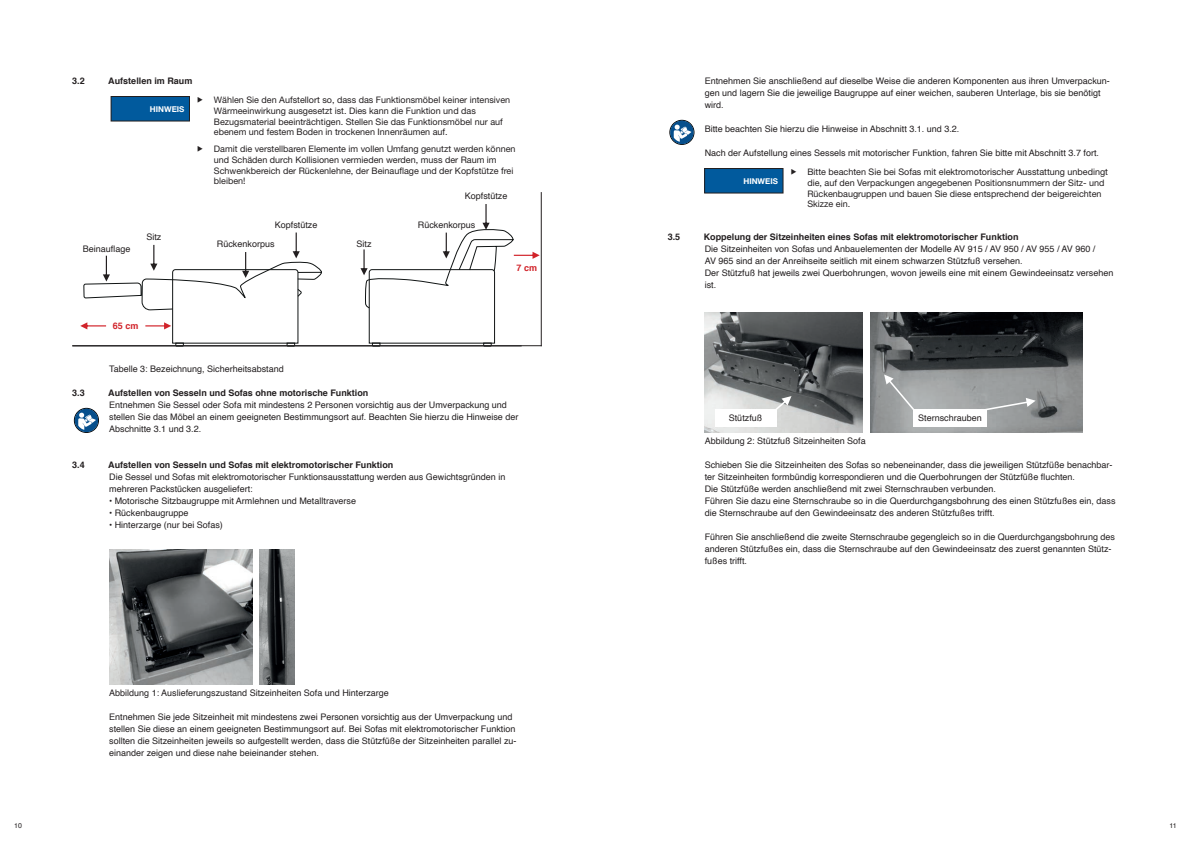
<style>
.page{position:relative;width:1191px;height:842px;background:#fff}
.page>*{position:absolute;margin:0;border:0;box-sizing:border-box;transform-origin:0 0}
.t1{font:9px/12px "Helvetica";color:#231f20}
.t2{font:9px/10.8px "Helvetica Neue LT";color:#231f20}
.t3{font:700 9px "Helvetica";color:#231f20}
.t4{font:700 9px "Helvetica";color:#d1232a}
.t5{font:700 8px "Helvetica Neue LT";color:#fff}
.t6{font:7px "Helvetica";color:#231f20}
</style>
<div class="page">
<div style="left:111px;top:96px;width:78px;height:25px;background:#015a9d"></div>
<div style="left:111px;top:96px;width:79px;height:26px;border:1px solid #231f20"></div>
<div style="left:704px;top:168px;width:79px;height:25px;background:#015a9d"></div>
<div style="left:704px;top:168px;width:79px;height:26px;border:1px solid #231f20"></div>
<svg style="left:84px;top:229px;width:430px;height:100px"></svg>
<hr style="left:72px;top:346px;width:449px;height:1px;background:#101414">
<svg style="left:360px;top:204px;width:135px;height:141px"></svg>
<svg style="left:514px;top:252px;width:25px;height:7px"></svg>
<svg style="left:145px;top:233px;width:155px;height:112px"></svg>
<svg style="left:80px;top:322px;width:26px;height:7px"></svg>
<hr style="left:541px;top:192px;width:1px;height:154px;background:#231f20">
<hr style="left:72px;top:345px;width:470px;height:1px;background:#231f20">
<img style="left:109px;top:549px;width:143px;height:135px">
<img style="left:260px;top:549px;width:34px;height:135px">
<img style="left:704px;top:312px;width:158px;height:120px">
<img style="left:870px;top:312px;width:212px;height:120px">
<div style="left:74px;top:408px;width:25px;height:24px;border:1px solid #000001;border-radius:50%"></div>
<svg style="left:74px;top:409px;width:24px;height:23px"></svg>
<div style="left:670px;top:120px;width:24px;height:24px;border:1px solid #000001;border-radius:50%"></div>
<svg style="left:669px;top:121px;width:24px;height:23px"></svg>
<svg style="left:766px;top:396px;width:25px;height:22px"></svg>
<svg style="left:978px;top:398px;width:57px;height:14px"></svg>
<svg style="left:884px;top:374px;width:35px;height:42px"></svg>
<div style="left:714px;top:409px;width:62px;height:17px;background:#fff"></div>
<div style="left:913px;top:409px;width:74px;height:17px;background:#fff"></div>
<p class="t3" style="left:72px;top:74px;width:14px">3.2</p>
<p class="t3" style="left:108px;top:74px;width:86px">Aufstellen im Raum</p>
<p class="t5" style="left:150px;top:104px;width:36px">HINWEIS</p>
<p class="t1" style="left:83px;top:243px;width:49px">Beinauflage</p>
<p class="t1" style="left:146px;top:231px;width:17px">Sitz</p>
<p class="t4" style="left:113px;top:319px;width:27px">65 cm</p>
<p class="t2" style="left:214px;top:94px;width:298px">Wählen Sie den Aufstellort so, dass das Funktionsmöbel keiner intensiven Wärmeeinwirkung ausgesetzt ist. Dies kann die Funktion und das Bezugsmaterial beeinträchtigen. Stellen Sie das Funktionsmöbel nur auf ebenem und festem Boden in trockenen Innenräumen auf.</p>
<p class="t2" style="left:214px;top:143px;width:303px">Damit die verstellbaren Elemente im vollen Umfang genutzt werden können und Schäden durch Kollisionen vermieden werden, muss der Raum im Schwenkbereich der Rückenlehne, der Beinauflage und der Kopfstütze frei bleiben!</p>
<p class="t1" style="left:465px;top:190px;width:44px">Kopfstütze</p>
<p class="t1" style="left:275px;top:219px;width:44px">Kopfstütze</p>
<p class="t1" style="left:418px;top:219px;width:59px">Rückenkorpus</p>
<p class="t1" style="left:217px;top:238px;width:59px">Rückenkorpus</p>
<p class="t1" style="left:356px;top:238px;width:17px">Sitz</p>
<p class="t4" style="left:516px;top:260px;width:22px">7 cm</p>
<p class="t1" style="left:109px;top:363px;width:176px">Tabelle 3: Bezeichnung, Sicherheitsabstand</p>
<p class="t3" style="left:72px;top:386px;width:14px">3.3</p>
<p class="t3" style="left:108px;top:386px;width:262px">Aufstellen von Sesseln und Sofas ohne motorische Funktion</p>
<p class="t1" style="left:109px;top:399px;width:411px">Entnehmen Sie Sessel oder Sofa mit mindestens 2 Personen vorsichtig aus der Umverpackung und stellen Sie das Möbel an einem geeigneten Bestimmungsort auf. Beachten Sie hierzu die Hinweise der<br>Abschnitte 3.1 und 3.2.</p>
<p class="t3" style="left:72px;top:458px;width:14px">3.4</p>
<p class="t3" style="left:108px;top:458px;width:287px">Aufstellen von Sesseln und Sofas mit elektromotorischer Funktion</p>
<p class="t1" style="left:109px;top:471px;width:398px">Die Sessel und Sofas mit elektromotorischer Funktionsausstattung werden aus Gewichtsgründen in mehreren Packstücken ausgeliefert:</p>
<p class="t1" style="left:109px;top:495px;width:248px">• Motorische Sitzbaugruppe mit Armlehnen und Metalltraverse</p>
<p class="t1" style="left:109px;top:507px;width:81px">• Rückenbaugruppe</p>
<p class="t1" style="left:109px;top:519px;width:115px">• Hinterzarge (nur bei Sofas)</p>
<p class="t1" style="left:109px;top:687px;width:281px">Abbildung 1: Auslieferungszustand Sitzeinheiten Sofa und Hinterzarge</p>
<p class="t1" style="left:109px;top:711px;width:409px">Entnehmen Sie jede Sitzeinheit mit mindestens zwei Personen vorsichtig aus der Umverpackung und stellen Sie diese an einem geeigneten Bestimmungsort auf. Bei Sofas mit elektromotorischer Funktion sollten die Sitzeinheiten jeweils so aufgestellt werden, dass die Stützfüße der Sitzeinheiten parallel zu&shy;einander zeigen und diese nahe beieinander stehen.</p>
<p class="t1" style="left:704px;top:75px;width:407px">Entnehmen Sie anschließend auf dieselbe Weise die anderen Komponenten aus ihren Umverpackun&shy;gen und lagern Sie die jeweilige Baugruppe auf einer weichen, sauberen Unterlage, bis sie benötigt wird.</p>
<p class="t1" style="left:704px;top:123px;width:256px">Bitte beachten Sie hierzu die Hinweise in Abschnitt 3.1. und 3.2.</p>
<p class="t1" style="left:704px;top:147px;width:396px">Nach der Aufstellung eines Sessels mit motorischer Funktion, fahren Sie bitte mit Abschnitt 3.7 fort.</p>
<p class="t5" style="left:743px;top:176px;width:36px">HINWEIS</p>
<p class="t2" style="left:807px;top:166px;width:302px">Bitte beachten Sie bei Sofas mit elektromotorischer Ausstattung unbedingt die, auf den Verpackungen angegebenen Positionsnummern der Sitz- und Rückenbaugruppen und bauen Sie diese entsprechend der beigereichten Skizze ein.</p>
<p class="t3" style="left:668px;top:230px;width:14px">3.5</p>
<p class="t3" style="left:704px;top:230px;width:316px">Koppelung der Sitzeinheiten eines Sofas mit elektromotorischer Funktion</p>
<p class="t1" style="left:704px;top:243px;width:410px">Die Sitzeinheiten von Sofas und Anbauelementen der Modelle AV 915 / AV 950 / AV 955 / AV 960 /<br>AV 965 sind an der Anreihseite seitlich mit einem schwarzen Stützfuß versehen.<br>Der Stützfuß hat jeweils zwei Querbohrungen, wovon jeweils eine mit einem Gewindeeinsatz versehen ist.</p>
<p class="t1" style="left:729px;top:412px;width:35px">Stützfuß</p>
<p class="t1" style="left:918px;top:412px;width:65px">Sternschrauben</p>
<p class="t1" style="left:704px;top:435px;width:163px">Abbildung 2: Stützfuß Sitzeinheiten Sofa</p>
<p class="t1" style="left:704px;top:459px;width:412px">Schieben Sie die Sitzeinheiten des Sofas so nebeneinander, dass die jeweiligen Stützfüße benachbar&shy;ter Sitzeinheiten formbündig korrespondieren und die Querbohrungen der Stützfüße fluchten.<br>Die Stützfüße werden anschließend mit zwei Sternschrauben verbunden.<br>Führen Sie dazu eine Sternschraube so in die Querdurchgangsbohrung des einen Stützfußes ein, dass die Sternschraube auf den Gewindeeinsatz des anderen Stützfußes trifft.</p>
<p class="t1" style="left:704px;top:531px;width:412px">Führen Sie anschließend die zweite Sternschraube gegengleich so in die Querdurchgangsbohrung des anderen Stützfußes ein, dass die Sternschraube auf den Gewindeeinsatz des zuerst genannten Stütz&shy;fußes trifft.</p>
<p class="t6" style="left:14px;top:820px;width:9px">10</p>
<p class="t6" style="left:1169px;top:820px;width:9px">11</p>
</div>
